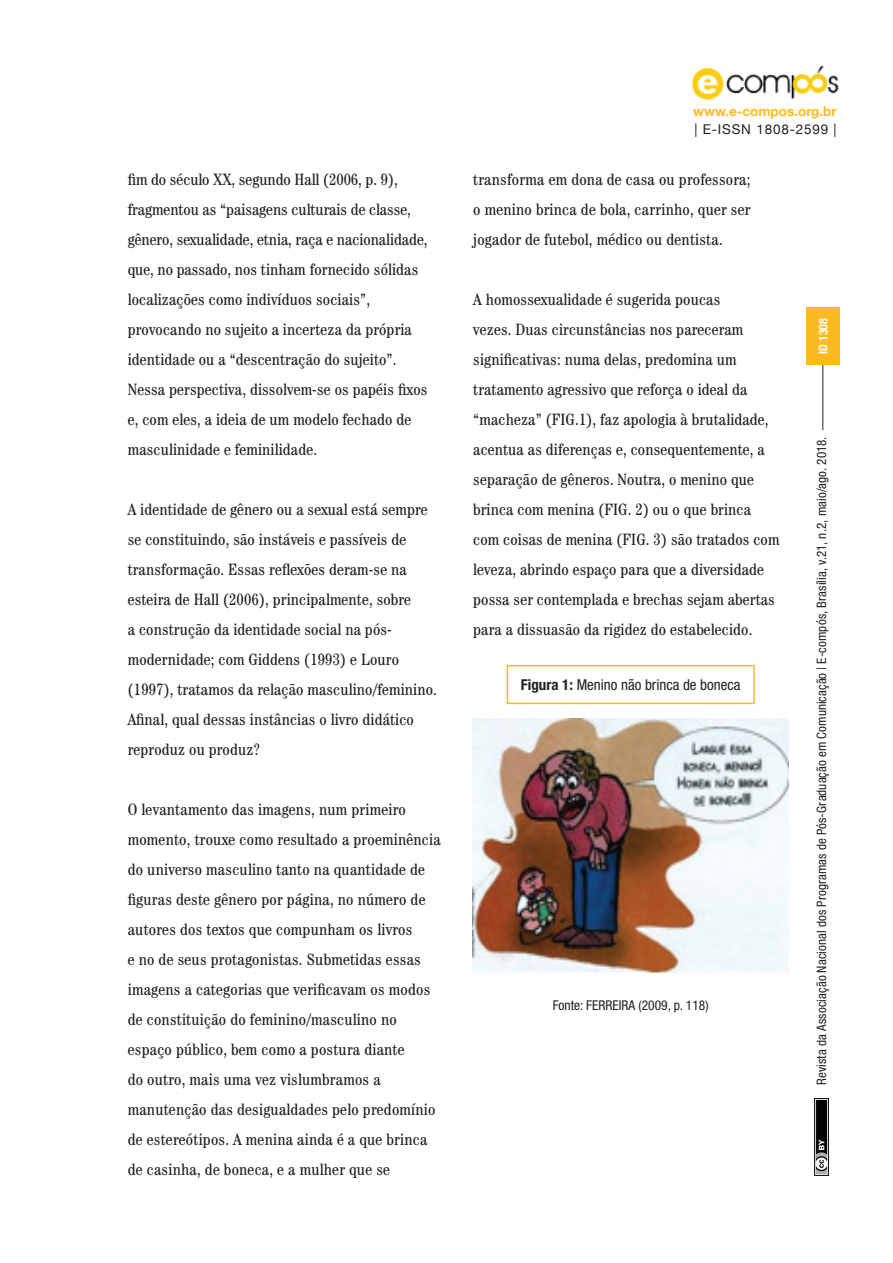
<style>
.page{position:relative;width:893px;height:1263px;background:#fff}
.page>*{position:absolute;margin:0;border:0;box-sizing:border-box;transform-origin:0 0}
.t1{font:condensed 16.5px/30px "Century IT Cby BT";letter-spacing:.01em;color:#231f20}
.t2{font:condensed 15px "Helvetica Neue LT Std";color:#231f20}
.t3{font:condensed 13.5px "Helvetica Neue LT Pro";color:#231f20}
.t4{font:700 13.5px "Helvetica Neue";color:#fdba20}
.t5{font:13.5px "Helvetica Neue";letter-spacing:.06em;color:#231f20}
.t6{font:condensed 13.05px "Helvetica Neue LT Pro";letter-spacing:.005em;color:#231f20}
.t7{font:700 condensed 12px "Helvetica Neue";color:#fff}
.s1{font-family:"Helvetica Neue LT Pro";font-weight:700}
</style>
<div class="page">
<hr style="left:822px;top:362px;width:1px;height:68px;background:#231f20">
<div style="left:806px;top:307px;width:34px;height:58px;background:#fdba20"></div>
<img style="left:692px;top:65px;width:147px;height:36px">
<img style="left:814px;top:1099px;width:15px;height:76px">
<div style="left:507px;top:665px;width:248px;height:39px;border:2px solid #fdba20"></div>
<img style="left:472px;top:719px;width:317px;height:254px">
<p class="t1" style="left:128px;top:164px;width:301px">fim do século XX, segundo Hall (2006, p. 9), fragmentou as “paisagens culturais de classe, gênero, sexualidade, etnia, raça e nacionalidade, que, no passado, nos tinham fornecido sólidas localizações como indivíduos sociais”, provocando no sujeito a incerteza da própria identidade ou a “descentração do sujeito”.<br>Nessa perspectiva, dissolvem-se os papéis fixos e, com eles, a ideia de um modelo fechado de masculinidade e feminilidade.</p>
<p class="t1" style="left:128px;top:494px;width:311px">A identidade de gênero ou a sexual está sempre se constituindo, são instáveis e passíveis de transformação. Essas reflexões deram-se na esteira de Hall (2006), principalmente, sobre<br>a construção da identidade social na pós&shy;modernidade; com Giddens (1993) e Louro (1997), tratamos da relação masculino/feminino.<br>Afinal, qual dessas instâncias o livro didático reproduz ou produz?</p>
<p class="t1" style="left:128px;top:794px;width:314px">O levantamento das imagens, num primeiro momento, trouxe como resultado a proeminência do universo masculino tanto na quantidade de figuras deste gênero por página, no número de autores dos textos que compunham os livros<br>e no de seus protagonistas. Submetidas essas imagens a categorias que verificavam os modos de constituição do feminino/masculino no espaço público, bem como a postura diante<br>do outro, mais uma vez vislumbramos a manutenção das desigualdades pelo predomínio de estereótipos. A menina ainda é a que brinca de casinha, de boneca, e a mulher que se</p>
<p class="t4" style="left:693px;top:99px;width:145px">www.e-compos.org.br</p>
<p class="t5" style="left:694px;top:118px;width:144px">| E-ISSN 1808-2599 |</p>
<p class="t1" style="left:473px;top:164px;width:279px;text-align:justify">transforma em dona de casa ou professora; o menino brinca de bola, carrinho, quer ser jogador de futebol, médico ou dentista.</p>
<p class="t1" style="left:473px;top:284px;width:308px">A homossexualidade é sugerida poucas<br>vezes. Duas circunstâncias nos pareceram significativas: numa delas, predomina um tratamento agressivo que reforça o ideal da “macheza” (FIG.1), faz apologia à brutalidade, acentua as diferenças e, consequentemente, a separação de gêneros. Noutra, o menino que brinca com menina (FIG. 2) ou o que brinca com coisas de menina (FIG. 3) são tratados com leveza, abrindo espaço para que a diversidade possa ser contemplada e brechas sejam abertas para a dissuasão da rigidez do estabelecido.</p>
<p class="t2" style="left:521px;top:676px;width:221px"><span class="s1">Figura 1:</span> Menino não brinca de boneca</p>
<p class="t3" style="left:553px;top:997px;width:157px">Fonte: FERREIRA (2009, p. 118)</p>
<p class="t7" style="left:813px;top:354px;width:37px;rotate:-90deg">ID 1308</p>
<p class="t6" style="left:814px;top:1085px;width:650px;rotate:-90deg">Revista da Associação Nacional dos Programas de Pós-Graduação em Comunicação | E-compós, Brasília, v.21, n.2, maio/ago. 2018.</p>
</div>
